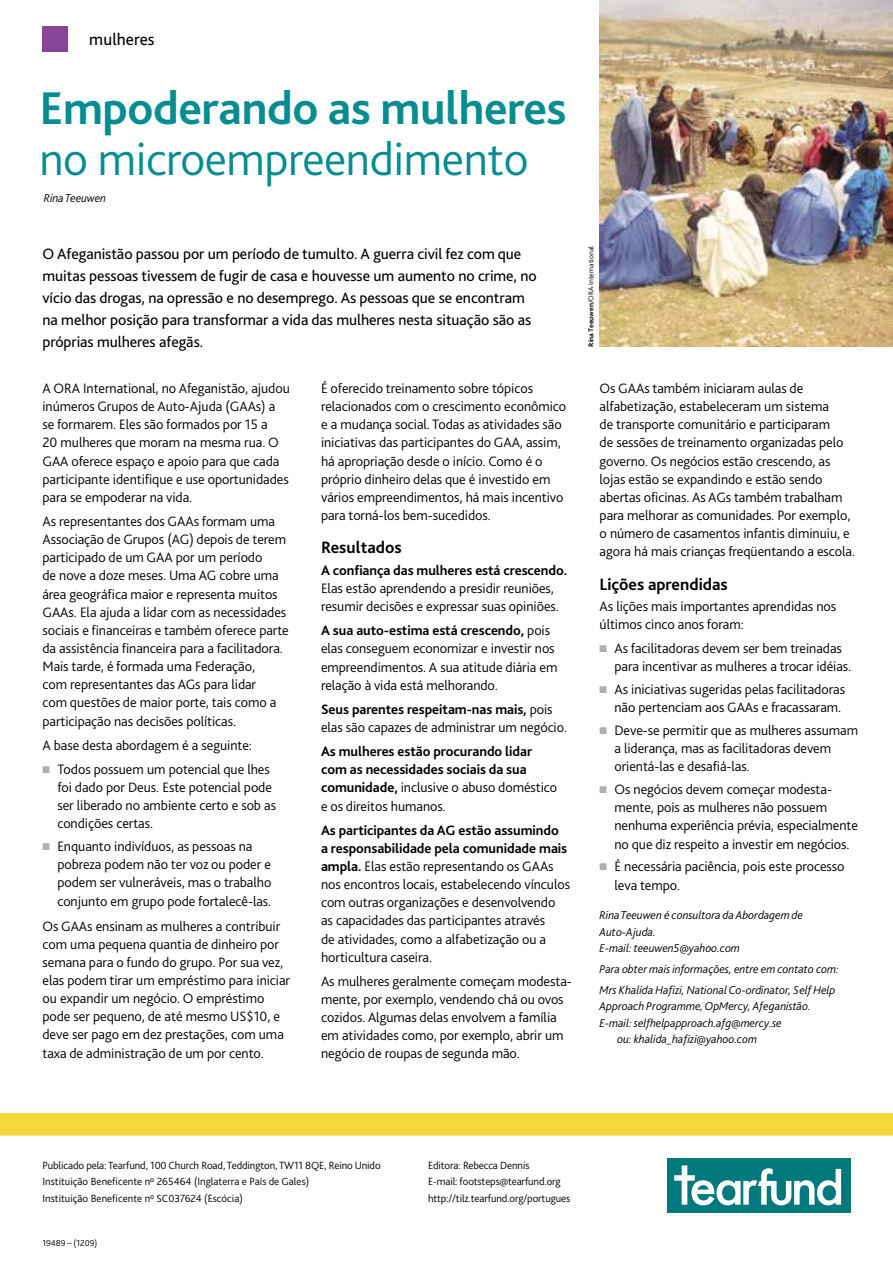
<style>
.page{position:relative;width:893px;height:1263px;background:#fff}
.page>*{position:absolute;margin:0;border:0;box-sizing:border-box;transform-origin:0 0}
.t1{font:700 48px "Bliss 2";letter-spacing:-.01em;color:#078c92}
.t2{font:300 48px "Bliss 2";letter-spacing:-.01em;color:#078c92}
.t3{font:700 17.25px "Bliss 2";color:#000}
.t4{font:17.25px "Bliss 2";letter-spacing:.005em;color:#000}
.t5{font:15.75px/21.9px "Bliss 2";letter-spacing:-.005em;color:#000}
.t6{font:300 14.25px/18.1px "Bliss 2";letter-spacing:-.005em;color:#000}
.t7{font:700 14.25px/18.1px "Bliss 2";letter-spacing:-.005em;color:#000}
.t8{font:italic 300 12px/16.5px "Bliss 2";letter-spacing:-.005em;color:#000}
.t9{font:300 10.95px/16.8px "Bliss 2";letter-spacing:-.01em;color:#000}
.t10{font:300 9px "Bliss 2";color:#000}
.t11{font:300 7.5px "Bliss 2";color:#000}
.s1{color:#afafaf}
.s2{font-weight:700}
.s3{font-weight:300}
</style>
<div class="page">
<div style="left:668px;top:1159px;width:183px;height:54px;background:#00787c"></div>
<svg style="left:674px;top:1165px;width:167px;height:40px"></svg>
<div style="left:0;top:1113px;width:893px;height:23px;background:#f5d93a"></div>
<div style="left:42px;top:26px;width:26px;height:26px;background:#884594"></div>
<img style="left:599px;top:0;width:294px;height:346px">
<p class="t4" style="left:89px;top:32px;width:67px">mulheres</p>
<h1 class="t1" style="left:39px;top:89px;width:529px">Empoderando as mulheres</h1>
<h1 class="t2" style="left:39px;top:140px;width:490px">no microempreendimento</h1>
<p class="t8" style="left:44px;top:191px;width:64px">Rina Teeuwen</p>
<p class="t5" style="left:42px;top:244px;width:496px">O Afeganistão passou por um período de tumulto. A guerra civil fez com que muitas pessoas tivessem de fugir de casa e houvesse um aumento no crime, no vício das drogas, na opressão e no desemprego. As pessoas que se encontram na melhor posição para transformar a vida das mulheres nesta situação são as próprias mulheres afegãs.</p>
<p class="t6" style="left:42px;top:381px;width:249px">A ORA International, no Afeganistão, ajudou inúmeros Grupos de Auto-Ajuda (GAAs) a se formarem. Eles são formados por 15 a<br>20 mulheres que moram na mesma rua. O GAA oferece espaço e apoio para que cada participante identifique e use oportunidades para se empoderar na vida.</p>
<p class="t6" style="left:42px;top:514px;width:248px">As representantes dos GAAs formam uma Associação de Grupos (AG) depois de terem participado de um GAA por um período<br>de nove a doze meses. Uma AG cobre uma área geográfica maior e representa muitos GAAs. Ela ajuda a lidar com as necessidades sociais e financeiras e também oferece parte da assistência financeira para a facilitadora.<br>Mais tarde, é formada uma Federação,<br>com representantes das AGs para lidar<br>com questões de maior porte, tais como a participação nas decisões políticas.</p>
<p class="t6" style="left:42px;top:737px;width:211px">A base desta abordagem é a seguinte:</p>
<p class="t6" style="left:57px;top:761px;width:220px;text-indent:-15px"><span class="s1">■</span> Todos possuem um potencial que lhes foi dado por Deus. Este potencial pode ser liberado no ambiente certo e sob as condições certas.</p>
<p class="t6" style="left:57px;top:839px;width:216px;text-indent:-15px"><span class="s1">■</span> Enquanto indivíduos, as pessoas na pobreza podem não ter voz ou poder e podem ser vulneráveis, mas o trabalho conjunto em grupo pode fortalecê-las.</p>
<p class="t6" style="left:42px;top:918px;width:249px">Os GAAs ensinam as mulheres a contribuir com uma pequena quantia de dinheiro por semana para o fundo do grupo. Por sua vez, elas podem tirar um empréstimo para iniciar ou expandir um negócio. O empréstimo pode ser pequeno, de até mesmo US$10, e deve ser pago em dez prestações, com uma taxa de administração de um por cento.</p>
<p class="t6" style="left:321px;top:381px;width:247px">É oferecido treinamento sobre tópicos relacionados com o crescimento econômico e a mudança social. Todas as atividades são iniciativas das participantes do GAA, assim, há apropriação desde o início. Como é o próprio dinheiro delas que é investido em vários empreendimentos, há mais incentivo para torná-los bem-sucedidos.</p>
<p class="t3" style="left:321px;top:541px;width:82px">Resultados</p>
<p class="t7" style="left:321px;top:562px;width:248px">A confiança das mulheres está crescendo.</p>
<p class="t6" style="left:321px;top:581px;width:239px">Elas estão aprendendo a presidir reuniões, resumir decisões e expressar suas opiniões.</p>
<p class="t6" style="left:321px;top:623px;width:238px"><span class="s2">A sua auto-estima está crescendo,</span> pois elas conseguem economizar e investir nos empreendimentos. A sua atitude diária em relação à vida está melhorando.</p>
<p class="t6" style="left:321px;top:701px;width:248px"><span class="s2">Seus parentes respeitam-nas mais,</span> pois elas são capazes de administrar um negócio.</p>
<p class="t7" style="left:321px;top:744px;width:238px">As mulheres estão procurando lidar com as necessidades sociais da sua comunidade, <span class="s3">inclusive o abuso doméstico e os direitos humanos.</span></p>
<p class="t6" style="left:321px;top:822px;width:251px"><span class="s2">As participantes da AG estão assumindo<br>a responsabilidade pela comunidade mais ampla.</span> Elas estão representando os GAAs nos encontros locais, estabelecendo vínculos com outras organizações e desenvolvendo as capacidades das participantes através<br>de atividades, como a alfabetização ou a horticultura caseira.</p>
<p class="t6" style="left:321px;top:973px;width:252px">As mulheres geralmente começam modesta&shy;mente, por exemplo, vendendo chá ou ovos cozidos. Algumas delas envolvem a família em atividades como, por exemplo, abrir um negócio de roupas de segunda mão.</p>
<p class="t11" style="left:588px;top:347px;width:102px;rotate:-90deg"><span class="s2">Rina Teeuwen</span>/ORA International</p>
<p class="t6" style="left:599px;top:381px;width:257px">Os GAAs também iniciaram aulas de alfabetização, estabeleceram um sistema<br>de transporte comunitário e participaram<br>de sessões de treinamento organizadas pelo governo. Os negócios estão crescendo, as lojas estão se expandindo e estão sendo abertas oficinas. As AGs também trabalham para melhorar as comunidades. Por exemplo, o número de casamentos infantis diminuiu, e agora há mais crianças freqüentando a escola.</p>
<p class="t3" style="left:599px;top:577px;width:130px">Lições aprendidas</p>
<p class="t6" style="left:599px;top:598px;width:238px">As lições mais importantes aprendidas nos últimos cinco anos foram:</p>
<p class="t6" style="left:614px;top:641px;width:238px;text-indent:-15px"><span class="s1">■</span> As facilitadoras devem ser bem treinadas para incentivar as mulheres a trocar idéias.</p>
<p class="t6" style="left:599px;top:682px;width:247px;text-align:right"><span class="s1">■</span> As iniciativas sugeridas pelas facilitadoras não pertenciam aos GAAs e fracassaram.</p>
<p class="t6" style="left:614px;top:723px;width:245px;text-indent:-15px"><span class="s1">■</span> Deve-se permitir que as mulheres assumam a liderança, mas as facilitadoras devem orientá-las e desafiá-las.</p>
<p class="t6" style="left:614px;top:782px;width:245px;text-indent:-15px"><span class="s1">■</span> Os negócios devem começar modesta&shy;mente, pois as mulheres não possuem nenhuma experiência prévia, especialmente no que diz respeito a investir em negócios.</p>
<p class="t6" style="left:614px;top:859px;width:232px;text-indent:-15px"><span class="s1">■</span> É necessária paciência, pois este processo leva tempo.</p>
<p class="t8" style="left:599px;top:908px;width:205px">Rina Teeuwen é consultora da Abordagem de<br>Auto-Ajuda.<br>E-mail: teeuwen5@yahoo.com</p>
<p class="t8" style="left:599px;top:960px;width:241px;line-height:20.7px">Para obter mais informações, entre em contato com:<br>Mrs Khalida Hafizi, National Co-ordinator, Self Help</p>
<p class="t8" style="left:599px;top:999px;width:213px">Approach Programme, OpMercy, Afeganistão.</p>
<p class="t8" style="left:599px;top:1016px;width:184px">E-mail: selfhelpapproach.afg@mercy.se</p>
<p class="t8" style="left:617px;top:1032px;width:141px">ou: khalida_hafizi@yahoo.com</p>
<p class="t9" style="left:42px;top:1158px;width:340px">Publicado pela: Tearfund, 100 Church Road, Teddington, TW11 8QE, Reino Unido<br>Instituição Beneficente nº 265464 (Inglaterra e País de Gales)<br>Instituição Beneficente nº SC037624 (Escócia)</p>
<p class="t9" style="left:428px;top:1158px;width:144px">Editora: Rebecca Dennis<br>E-mail: footsteps@tearfund.org http://tilz.tearfund.org/portugues</p>
<p class="t10" style="left:42px;top:1239px;width:56px">19489 – (1209)</p>
</div>
